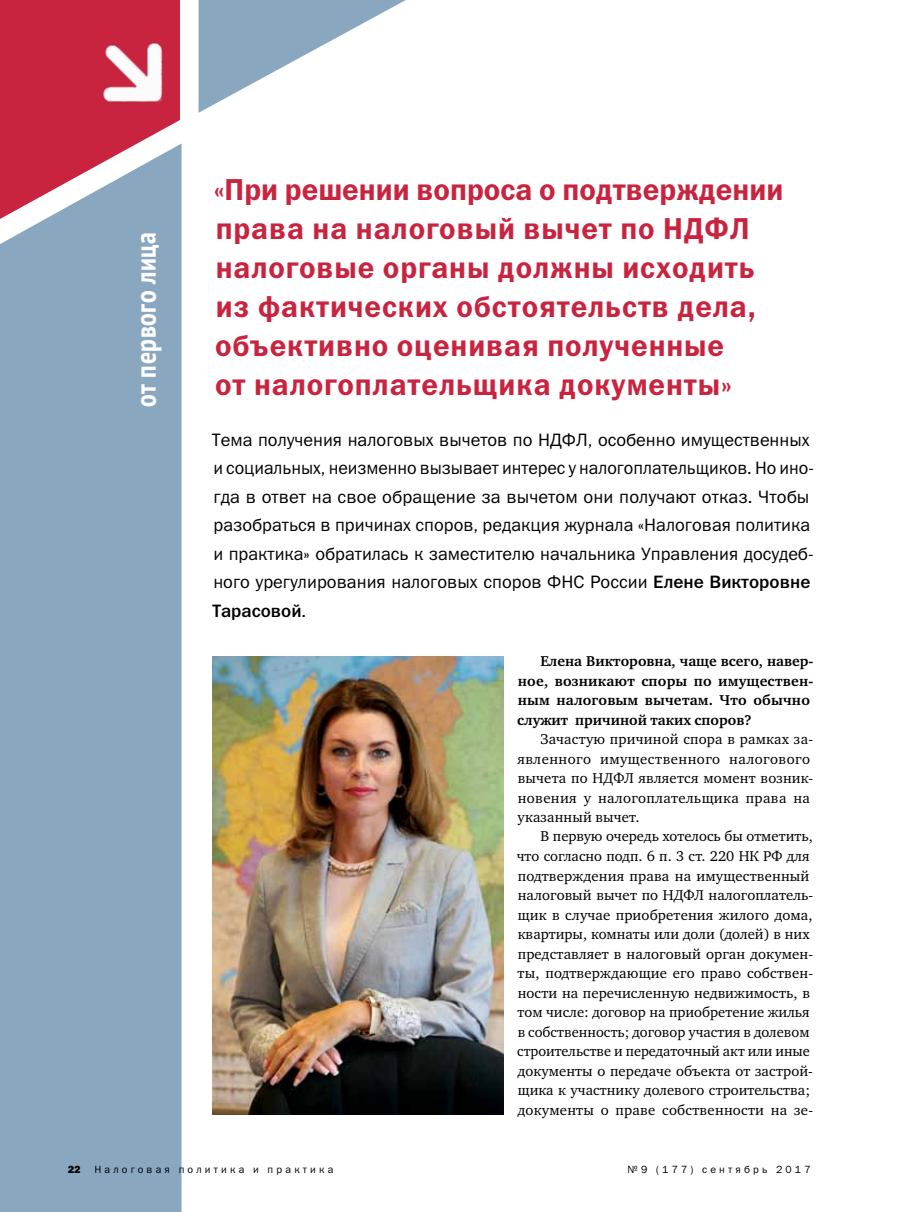
<style>
.page{position:relative;width:915px;height:1212px;background:#fff}
.page>*{position:absolute;margin:0;border:0;box-sizing:border-box;transform-origin:0 0}
.t1{font:30.45px/39px "Franklin Gothic Demi ITC";letter-spacing:.03em;color:#c9243f;scale:.95 1}
.t2{font:700 condensed 28.5px "PT Sans";letter-spacing:.02em;color:#fff}
.t3{font:18px/28.5px "Franklin Gothic Book ITC";color:#000}
.t4{font:18px "Franklin Gothic Medium ITC";color:#000}
.t5{font:14.7px/19.5px "Charter ITC";letter-spacing:.005em;color:#000}
.t6{font:700 14.7px/19.5px "Charter ITC";letter-spacing:.01em;color:#000}
.t7{font:10.5px "Franklin Gothic Book ITC";letter-spacing:.3em;color:#000}
.t8{font:10.5px "Franklin Gothic Heavy ITC";color:#000}
.s1{font-family:"Franklin Gothic Medium ITC"}
.s2{font-family:"Franklin Gothic Book ITC"}
</style>
<div class="page">
<div style="left:0;top:143px;width:182px;height:1069px;background:#89a7bf"></div>
<svg style="left:0;top:0;width:180px;height:219px;background:#c45a70"></svg>
<img style="left:77px;top:18px;width:103px;height:112px">
<img style="left:213px;top:656px;width:291px;height:458px">
<svg style="left:199px;top:0;width:207px;height:113px"></svg>
<h2 class="t2" style="left:127px;top:407px;width:176px;rotate:-90deg">от первого лица</h2>
<h1 class="t1" style="left:214px;top:171px;width:601px">«При решении вопроса о подтверждении права на налоговый вычет по НДФЛ налоговые органы должны исходить из фактических обстоятельств дела, объективно оценивая полученные<br>от налогоплательщика документы»</h1>
<p class="t3" style="left:212px;top:425px;width:604px">Тема получения налоговых вычетов по НДФЛ, особенно имущественных и социальных, неизменно вызывает интерес у налогоплательщиков. Но ино&shy;гда в ответ на свое обращение за вычетом они получают отказ. Чтобы разобраться в причинах споров, редакция журнала «Налоговая политика и практика» обратилась к заместителю начальника Управления досудеб&shy;ного урегулирования налоговых споров ФНС России <span class="s1">Елене Викторовне</span></p>
<p class="t4" style="left:212px;top:600px;width:95px">Тарасовой<span class="s2">.</span></p>
<p class="t6" style="left:517px;top:651px;width:298px;text-indent:23px">Елена Викторовна, чаще всего, навер&shy;ное, возникают споры по имуществен&shy;ным налоговым вычетам. Что обычно служит причиной таких споров?</p>
<p class="t5" style="left:518px;top:729px;width:297px;text-indent:23px">Зачастую причиной спора в рамках за&shy;явленного имущественного налогового вычета по НДФЛ является момент возник&shy;новения у налогоплательщика права на указанный вычет.</p>
<p class="t5" style="left:517px;top:827px;width:298px;text-indent:24px">В первую очередь хотелось бы отметить, что согласно подп. 6 п. 3 ст. 220 НК РФ для подтверждения права на имущественный налоговый вычет по НДФЛ налогоплатель&shy;щик в случае приобретения жилого дома, квартиры, комнаты или доли (долей) в них представляет в налоговый орган докумен&shy;ты, подтверждающие его право собствен&shy;ности на перечисленную недвижимость, в том числе: договор на приобретение жилья в собственность; договор участия в долевом строительстве и передаточный акт или иные документы о передаче объекта от застрой&shy;щика к участнику долевого строительства; документы о праве собственности на зе-</p>
<p class="t8" style="left:68px;top:1163px;width:14px">22</p>
<p class="t7" style="left:94px;top:1163px;width:241px">Налоговая политика и практика</p>
<p class="t7" style="left:627px;top:1163px;width:185px">№9 (177) сентябрь 2017</p>
</div>
